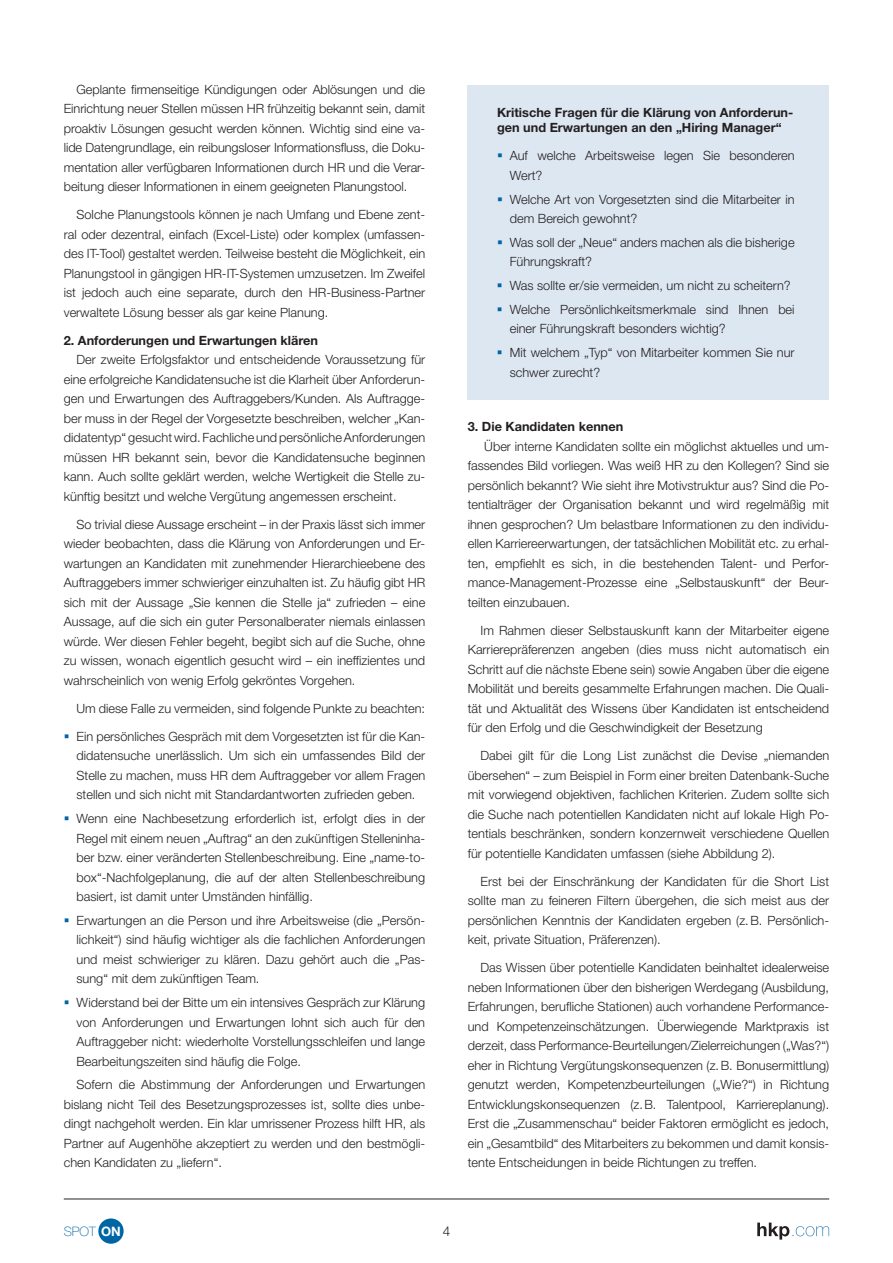
<style>
.page{position:relative;width:893px;height:1263px;background:#fff}
.page>*{position:absolute;margin:0;border:0;box-sizing:border-box;transform-origin:0 0}
.t1{font:300 13.5px "Helvetica Neue LT Std";color:#231f20}
.t2{font:100 13.05px "Helvetica Neue LT Std";color:#0065a4}
.t3{font:300 12.75px/19.5px "Helvetica Neue LT Std";color:#231f20;text-align:justify}
.t4{font:700 12.75px/15.3px "Helvetica Neue LT Std";color:#231f20}
.s1{font-weight:700;color:#fff}
</style>
<div class="page">
<div style="left:468px;top:85px;width:361px;height:315px;background:#dde7f2"></div>
<svg style="left:757px;top:1222px;width:72px;height:17px"></svg>
<hr style="left:64px;top:1199px;width:765px;height:1px;background:#231f20">
<div style="left:98px;top:1218px;width:26px;height:26px;background:#0065a4;border-radius:50%"></div>
<p class="t3" style="left:64px;top:79px;width:363px;text-indent:13px">Geplante firmenseitige Kündigungen oder Ablösungen und die Einrichtung neuer Stellen müssen HR frühzeitig bekannt sein, damit proaktiv Lösungen gesucht werden können. Wichtig sind eine va&shy;lide Datengrundlage, ein reibungsloser Informationsfluss, die Doku&shy;mentation aller verfügbaren Informationen durch HR und die Verar&shy;beitung dieser Informationen in einem geeigneten Planungstool.</p>
<p class="t3" style="left:64px;top:205px;width:363px;text-indent:13px">Solche Planungstools können je nach Umfang und Ebene zent&shy;ral oder dezentral, einfach (Excel-Liste) oder komplex (umfassen&shy;des IT-Tool) gestaltet werden. Teilweise besteht die Möglichkeit, ein Planungstool in gängigen HR-IT-Systemen umzusetzen. Im Zweifel ist jedoch auch eine separate, durch den HR-Business-Partner verwaltete Lösung besser als gar keine Planung.</p>
<p class="t4" style="left:64px;top:332px;width:256px">2. Anforderungen und Erwartungen klären</p>
<p class="t3" style="left:64px;top:350px;width:363px;text-indent:13px">Der zweite Erfolgsfaktor und entscheidende Voraussetzung für eine erfolgreiche Kandidatensuche ist die Klarheit über Anforderun&shy;gen und Erwartungen des Auftraggebers/Kunden. Als Auftragge&shy;ber muss in der Regel der Vorgesetzte beschreiben, welcher „Kan&shy;didatentyp“ gesucht wird. Fachliche und persönliche Anforderungen müssen HR bekannt sein, bevor die Kandidatensuche beginnen kann. Auch sollte geklärt werden, welche Wertigkeit die Stelle zu&shy;künftig besitzt und welche Vergütung angemessen erscheint.</p>
<p class="t3" style="left:64px;top:514px;width:363px;text-indent:13px">So trivial diese Aussage erscheint – in der Praxis lässt sich immer wieder beobachten, dass die Klärung von Anforderungen und Er&shy;wartungen an Kandidaten mit zunehmender Hierarchieebene des Auftraggebers immer schwieriger einzuhalten ist. Zu häufig gibt HR sich mit der Aussage „Sie kennen die Stelle ja“ zufrieden – eine Aussage, auf die sich ein guter Personalberater niemals einlassen würde. Wer diesen Fehler begeht, begibt sich auf die Suche, ohne zu wissen, wonach eigentlich gesucht wird – ein ineffizientes und wahrscheinlich von wenig Erfolg gekröntes Vorgehen.</p>
<p class="t3" style="left:77px;top:694px;width:350px;line-height:28px">Um diese Falle zu vermeiden, sind folgende Punkte zu beachten:<br>Ein persönliches Gespräch mit dem Vorgesetzten ist für die Kan-</p>
<p class="t3" style="left:77px;top:746px;width:350px">didatensuche unerlässlich. Um sich ein umfassendes Bild der Stelle zu machen, muss HR dem Auftraggeber vor allem Fragen stellen und sich nicht mit Standardantworten zufrieden geben.</p>
<p class="t3" style="left:77px;top:809px;width:350px">Wenn eine Nachbesetzung erforderlich ist, erfolgt dies in der Regel mit einem neuen „Auftrag“ an den zukünftigen Stelleninha&shy;ber bzw. einer veränderten Stellenbeschreibung. Eine „name-to&shy;box“-Nachfolgeplanung, die auf der alten Stellenbeschreibung basiert, ist damit unter Umständen hinfällig.</p>
<p class="t3" style="left:76px;top:910px;width:350px">Erwartungen an die Person und ihre Arbeitsweise (die „Persön&shy;lichkeit“) sind häufig wichtiger als die fachlichen Anforderungen und meist schwieriger zu klären. Dazu gehört auch die „Pas&shy;sung“ mit dem zukünftigen Team.</p>
<p class="t3" style="left:76px;top:993px;width:350px">Widerstand bei der Bitte um ein intensives Gespräch zur Klärung von Anforderungen und Erwartungen lohnt sich auch für den Auftraggeber nicht: wiederholte Vorstellungsschleifen und lange Bearbeitungszeiten sind häufig die Folge.</p>
<p class="t3" style="left:64px;top:1075px;width:363px;text-indent:13px">Sofern die Abstimmung der Anforderungen und Erwartungen bislang nicht Teil des Besetzungsprozesses ist, sollte dies unbe&shy;dingt nachgeholt werden. Ein klar umrissener Prozess hilft HR, als Partner auf Augenhöhe akzeptiert zu werden und den bestmögli&shy;chen Kandidaten zu „liefern“.</p>
<p class="t4" style="left:497px;top:105px;width:298px">Kritische Fragen für die Klärung von Anforderun&shy;gen und Erwartungen an den „Hiring Manager“</p>
<p class="t3" style="left:510px;top:146px;width:286px">Auf welche Arbeitsweise legen Sie besonderen<br>Wert?</p>
<p class="t3" style="left:510px;top:189px;width:286px">Welche Art von Vorgesetzten sind die Mitarbeiter in dem Bereich gewohnt?</p>
<p class="t3" style="left:510px;top:232px;width:286px">Was soll der „Neue“ anders machen als die bisherige<br>Führungskraft?</p>
<p class="t3" style="left:510px;top:274px;width:286px;line-height:23.7px">Was sollte er/sie vermeiden, um nicht zu scheitern?<br>Welche Persönlichkeitsmerkmale sind Ihnen bei</p>
<p class="t3" style="left:510px;top:317px;width:286px;line-height:23.7px">einer Führungskraft besonders wichtig?<br>Mit welchem „Typ“ von Mitarbeiter kommen Sie nur</p>
<p class="t3" style="left:510px;top:362px;width:92px">schwer zurecht?</p>
<p class="t4" style="left:468px;top:419px;width:157px">3. Die Kandidaten kennen</p>
<p class="t3" style="left:468px;top:436px;width:363px;text-indent:17px">Über interne Kandidaten sollte ein möglichst aktuelles und um&shy;fassendes Bild vorliegen. Was weiß HR zu den Kollegen? Sind sie persönlich bekannt? Wie sieht ihre Motivstruktur aus? Sind die Po&shy;tentialträger der Organisation bekannt und wird regelmäßig mit ihnen gesprochen? Um belastbare Informationen zu den individu&shy;ellen Karriereerwartungen, der tatsächlichen Mobilität etc. zu erhal&shy;ten, empfiehlt es sich, in die bestehenden Talent- und Perfor&shy;mance-Management-Prozesse eine „Selbstauskunft“ der Beur&shy;teilten einzubauen.</p>
<p class="t3" style="left:468px;top:620px;width:363px;text-indent:13px">Im Rahmen dieser Selbstauskunft kann der Mitarbeiter eigene Karrierepräferenzen angeben (dies muss nicht automatisch ein Schritt auf die nächste Ebene sein) sowie Angaben über die eigene Mobilität und bereits gesammelte Erfahrungen machen. Die Quali&shy;tät und Aktualität des Wissens über Kandidaten ist entscheidend für den Erfolg und die Geschwindigkeit der Besetzung</p>
<p class="t3" style="left:468px;top:746px;width:363px;text-indent:13px">Dabei gilt für die Long List zunächst die Devise „niemanden übersehen“ – zum Beispiel in Form einer breiten Datenbank-Suche mit vorwiegend objektiven, fachlichen Kriterien. Zudem sollte sich die Suche nach potentiellen Kandidaten nicht auf lokale High Po&shy;tentials beschränken, sondern konzernweit verschiedene Quellen für potentielle Kandidaten umfassen (siehe Abbildung 2).</p>
<p class="t3" style="left:468px;top:871px;width:363px;text-indent:13px">Erst bei der Einschränkung der Kandidaten für die Short List sollte man zu feineren Filtern übergehen, die sich meist aus der persönlichen Kenntnis der Kandidaten ergeben (z.B. Persönlich&shy;keit, private Situation, Präferenzen).</p>
<p class="t3" style="left:468px;top:958px;width:363px;text-indent:13px">Das Wissen über potentielle Kandidaten beinhaltet idealerweise neben Informationen über den bisherigen Werdegang (Ausbildung, Erfahrungen, berufliche Stationen) auch vorhandene Performance&shy;und Kompetenzeinschätzungen. Überwiegende Marktpraxis ist derzeit, dass Performance-Beurteilungen/Zielerreichungen („Was?“) eher in Richtung Vergütungskonsequenzen (z.B. Bonusermittlung) genutzt werden, Kompetenzbeurteilungen („Wie?“) in Richtung Entwicklungskonsequenzen (z.B. Talentpool, Karriereplanung).<br>Erst die „Zusammenschau“ beider Faktoren ermöglicht es jedoch, ein „Gesamtbild“ des Mitarbeiters zu bekommen und damit konsis&shy;tente Entscheidungen in beide Richtungen zu treffen.</p>
<p class="t2" style="left:64px;top:1223px;width:59px">SPOT <span class="s1">ON</span></p>
<p class="t1" style="left:443px;top:1223px;width:9px">4</p>
</div>
